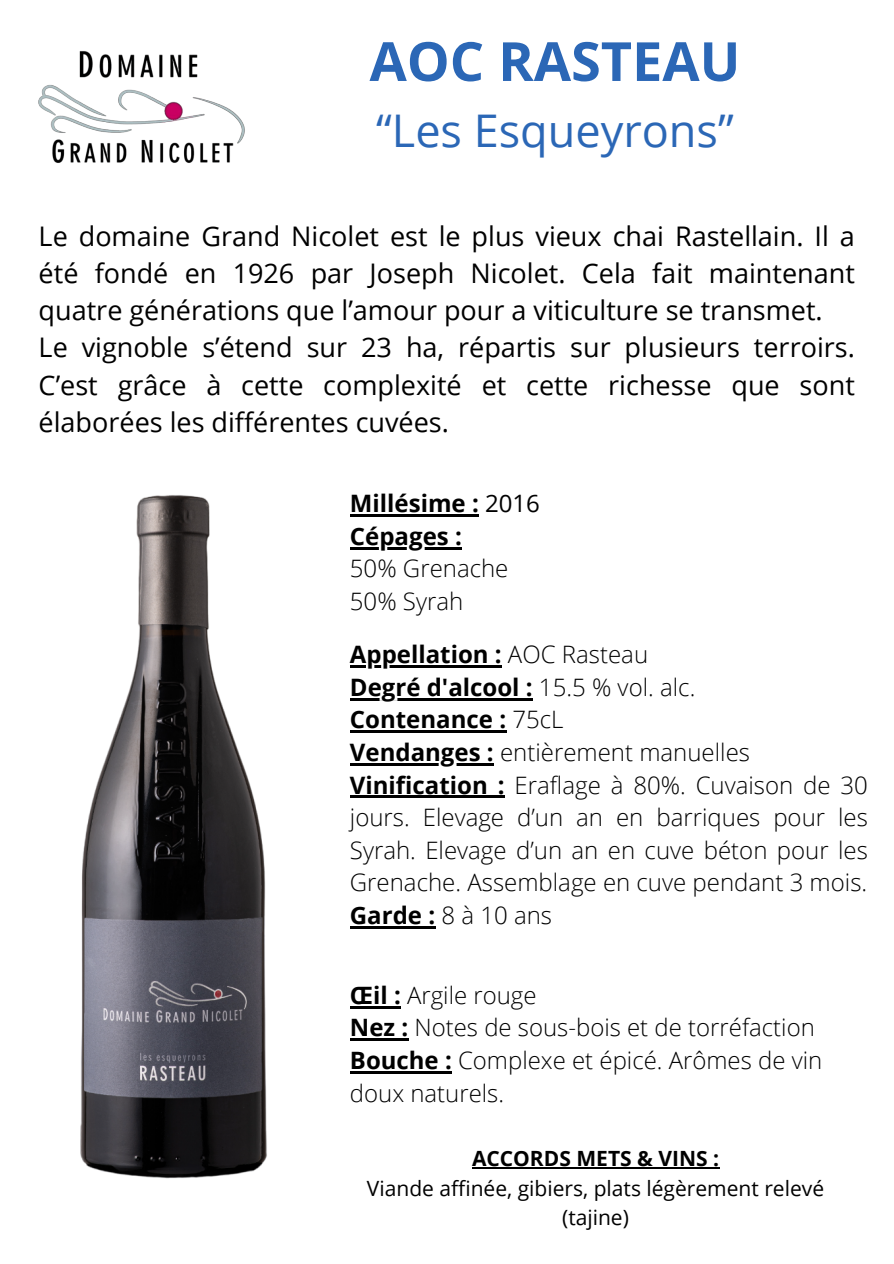
<style>
.page{position:relative;width:894px;height:1264px;background:#fff}
.page>*{position:absolute;margin:0;border:0;box-sizing:border-box;transform-origin:0 0}
.t1{font:700 54px "Open Sans";color:#2b67b6}
.t2{font:45px "Open Sans";color:#2b67b6}
.t3{font:27px/37.2px "Open Sans";color:#000}
.t4{font:300 24px/32.7px "Open Sans";color:#000}
.t5{font:700 24px/32.7px "Open Sans";color:#000}
.t6{font:21px/29.2px "Open Sans";color:#000;text-align:center}
.t7{font:700 21px "Open Sans";color:#000}
.s1{font-weight:400}
.s2{font-weight:700}
.s3{font-weight:300}
</style>
<div class="page">
<img style="left:38px;top:50px;width:207px;height:113px">
<img style="left:80px;top:495px;width:187px;height:684px">
<hr style="left:350px;top:514px;width:128px;height:2px;background:#000">
<hr style="left:350px;top:547px;width:112px;height:2px;background:#000">
<hr style="left:350px;top:665px;width:151px;height:2px;background:#000">
<hr style="left:350px;top:698px;width:182px;height:2px;background:#000">
<hr style="left:350px;top:730px;width:156px;height:2px;background:#000">
<hr style="left:350px;top:763px;width:143px;height:2px;background:#000">
<hr style="left:350px;top:795px;width:154px;height:3px;background:#000">
<hr style="left:350px;top:926px;width:85px;height:2px;background:#000">
<hr style="left:350px;top:1006px;width:51px;height:2px;background:#000">
<hr style="left:350px;top:1038px;width:58px;height:2px;background:#000">
<hr style="left:350px;top:1071px;width:101px;height:2px;background:#000">
<hr style="left:472px;top:1167px;width:247px;height:1px;background:#000">
<h3 class="t1" style="left:369px;top:23px;width:372px">AOC RASTEAU</h3>
<h3 class="t2" style="left:376px;top:99px;width:359px">“Les Esqueyrons”</h3>
<h3 class="t3" style="left:39px;top:217px;width:817px">Le domaine Grand Nicolet est le plus vieux chai Rastellain. Il a été fondé en 1926 par Joseph Nicolet. Cela fait maintenant quatre générations que l’amour pour a viticulture se transmet.<br>Le vignoble s’étend sur 23 ha, répartis sur plusieurs terroirs.<br>C’est grâce à cette complexité et cette richesse que sont élaborées les différentes cuvées.</h3>
<p class="t5" style="left:350px;top:486px;width:191px">Millésime : <span class="s1">2016</span></p>
<h1 class="t4" style="left:350px;top:519px;width:160px"><span class="s2">Cépages :<br></span>50% Grenache<br>50% Syrah</h1>
<h2 class="t5" style="left:350px;top:637px;width:299px">Appellation : <span class="s3">AOC Rasteau</span></h2>
<p class="t5" style="left:350px;top:670px;width:347px">Degré d'alcool : <span class="s3">15.5 % vol. alc.<br></span>Contenance : <span class="s3">75cL</span></p>
<h3 class="t4" style="left:350px;top:735px;width:519px"><span class="s2">Vendanges :</span> entièrement manuelles <span class="s2">Vinification :</span> Eraflage à 80%. Cuvaison de 30 jours. Elevage d’un an en barriques pour les Syrah. Elevage d’un an en cuve béton pour les Grenache. Assemblage en cuve pendant 3 mois.<br><span class="s2">Garde :</span> 8 à 10 ans</h3>
<p class="t4" style="left:350px;top:978px;width:473px"><span class="s2">Œil :</span> Argile rouge<br><span class="s2">Nez :</span> Notes de sous-bois et de torréfaction<br><span class="s2">Bouche :</span> Complexe et épicé. Arômes de vin doux naturels.</p>
<p class="t7" style="left:472px;top:1143px;width:248px">ACCORDS METS &amp; VINS :</p>
<p class="t6" style="left:367px;top:1172px;width:458px">Viande affinée, gibiers, plats légèrement relevé (tajine)</p>
</div>
